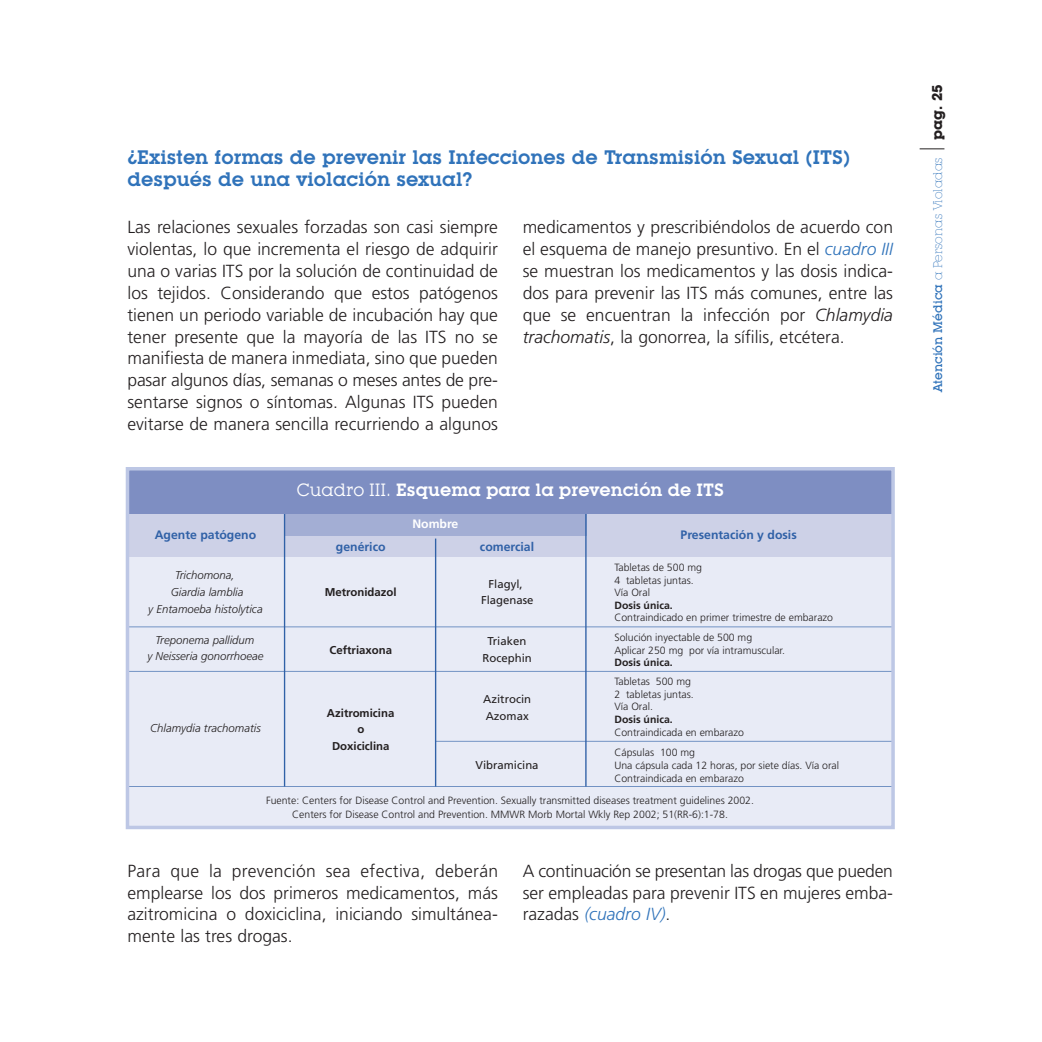
<style>
.page{position:relative;width:1042px;height:1042px;background:#fff}
.page>*{position:absolute;margin:0;border:0;box-sizing:border-box;transform-origin:0 0}
.t1{font:600 19.25px/21.9px "Lubalin Graph IT Cby BT";color:#3073ba}
.t2{font:300 17.5px/21.9px "Frutiger";color:#231f20;text-align:justify}
.t3{font:600 17.5px "Lubalin Graph IT Cby BT";color:#fff}
.t4{font:700 14px "Lubalin Graph IT Cby BT";color:#231f20}
.t5{font:700 12.25px "Frutiger";color:#3061a7}
.t6{font:300 12.25px "Lubalin Graph IT Cby BT Xtra";color:#3073ba}
.t7{font:700 12.25px "Frutiger";color:#fff}
.t8{font:italic 300 11.38px/16.6px "Frutiger";color:#231f20;text-align:center}
.t9{font:11.38px/16.6px "Frutiger";color:#231f20;text-align:center}
.t10{font:700 11.38px "Frutiger";color:#231f20}
.t11{font:300 10.5px/12.6px "Frutiger";color:#231f20}
.t12{font:700 10.5px "Frutiger";color:#231f20}
.s1{font-style:italic;color:#3073ba}
.s2{font-style:italic}
.s3{font-weight:400}
.s4{font-family:"Lubalin Graph IT Cby BT";font-weight:500}
</style>
<div class="page">
<svg style="left:919px;top:149px;width:25px;height:1px"></svg>
<div style="left:127px;top:469px;width:766px;height:358px;background:#e8ebf6"></div>
<hr style="left:127px;top:626px;width:766px;height:1px;background:#3061a7">
<hr style="left:127px;top:786px;width:766px;height:1px;background:#3061a7">
<hr style="left:127px;top:671px;width:766px;height:1px;background:#3061a7">
<hr style="left:435px;top:741px;width:458px;height:1px;background:#3061a7">
<div style="left:127px;top:511px;width:766px;height:46px;background:#cdd1e7"></div>
<div style="left:284px;top:511px;width:302px;height:24px;background:#a3aed4"></div>
<hr style="left:284px;top:506px;width:1px;height:280px;background:#3061a7">
<hr style="left:585px;top:506px;width:1px;height:280px;background:#3061a7">
<hr style="left:435px;top:538px;width:1px;height:248px;background:#3061a7">
<div style="left:127px;top:469px;width:766px;height:45px;background:#7e8ec2"></div>
<div style="left:126px;top:467px;width:769px;height:362px;border:4px solid #bdc7e5"></div>
<p class="t1" style="left:127px;top:148px;width:724px">¿Existen formas de prevenir las Infecciones de Transmisión Sexual (ITS) después de una violación sexual?</p>
<p class="t2" style="left:127px;top:217px;width:372px">Las relaciones sexuales forzadas son casi siempre violentas, lo que incrementa el riesgo de adquirir una o varias ITS por la solución de continuidad de los tejidos. Considerando que estos patógenos tienen un periodo variable de incubación hay que tener presente que la mayoría de las ITS no se manifiesta de manera inmediata, sino que pueden pasar algunos días, semanas o meses antes de pre&shy;sentarse signos o síntomas. Algunas ITS pueden evitarse de manera sencilla recurriendo a algunos</p>
<p class="t2" style="left:523px;top:217px;width:372px">medicamentos y prescribiéndolos de acuerdo con el esquema de manejo presuntivo. En el <span class="s1">cuadro III </span>se muestran los medicamentos y las dosis indica&shy;dos para prevenir las ITS más comunes, entre las que se encuentran la infección por <span class="s2">Chlamydia trachomatis</span>, la gonorrea, la sífilis, etcétera.</p>
<p class="t3" style="left:297px;top:483px;width:428px"><span class="s3">Cuadro III.</span> Esquema para la prevención de ITS</p>
<p class="t5" style="left:155px;top:530px;width:103px">A ente patógeno</p>
<p class="t8" style="left:156px;top:568px;width:108px">richomona,<br>Giardia lamblia<br>Entamoeba histolytica</p>
<p class="t8" style="left:156px;top:632px;width:110px">reponema pallidum<br>Neisseria gonorrhoeae</p>
<p class="t8" style="left:150px;top:720px;width:112px">Chlamydia trachomatis</p>
<p class="t7" style="left:421px;top:518px;width:39px">om re</p>
<p class="t5" style="left:343px;top:542px;width:44px">en rico</p>
<p class="t5" style="left:480px;top:542px;width:56px">comercial</p>
<p class="t10" style="left:325px;top:587px;width:73px">Metronidazol</p>
<p class="t10" style="left:329px;top:645px;width:64px">Ceftriaxona</p>
<p class="t10" style="left:327px;top:708px;width:69px">Azitromicina</p>
<p class="t10" style="left:332px;top:741px;width:59px">Doxiciclina</p>
<p class="t9" style="left:481px;top:576px;width:54px">Flagyl,<br>Flagenase</p>
<p class="t9" style="left:482px;top:634px;width:51px">riaken<br>Rocephin</p>
<p class="t9" style="left:483px;top:692px;width:50px;text-align:left">Azitrocin<br>Azomax</p>
<p class="t9" style="left:483px;top:757px;width:57px">ibramicina</p>
<p class="t5" style="left:687px;top:530px;width:53px">re entaci</p>
<p class="t5" style="left:767px;top:530px;width:16px">do</p>
<p class="t11" style="left:618px;top:562px;width:85px">abletas de 500 mg</p>
<p class="t11" style="left:626px;top:574px;width:69px">tabletas juntas.</p>
<p class="t11" style="left:614px;top:587px;width:37px">Vía Oral</p>
<p class="t12" style="left:614px;top:601px;width:15px">Do</p>
<p class="t12" style="left:650px;top:601px;width:21px">nica</p>
<p class="t11" style="left:614px;top:609px;width:210px;line-height:19.6px">Contraindi ado en primer trimestre de embara<br>Solu</p>
<p class="t11" style="left:621px;top:632px;width:160px;text-indent:34px">inye table de 500 mg<br>pli ar 250 mg por vía intramus ula</p>
<p class="t12" style="left:614px;top:658px;width:15px">Do</p>
<p class="t12" style="left:650px;top:658px;width:21px">nica</p>
<p class="t11" style="left:618px;top:676px;width:74px">abletas 500 mg</p>
<p class="t11" style="left:626px;top:688px;width:69px">tabletas juntas.</p>
<p class="t11" style="left:614px;top:701px;width:40px">Vía Oral.</p>
<p class="t12" style="left:614px;top:715px;width:15px">Do</p>
<p class="t12" style="left:650px;top:715px;width:21px">nica</p>
<p class="t11" style="left:627px;top:722px;width:108px;line-height:20.8px;text-indent:-12px">Contraindi ada en embara psulas 100 mg</p>
<p class="t11" style="left:614px;top:760px;width:226px;text-indent:7px">na psula ada 12 oras por siete días. Vía oral<br>Contraindi ada en embara</p>
<p class="t11" style="left:266px;top:794px;width:489px;line-height:14px;text-align:center">Fuente: Centers for Disease Control and Prevention. Sexually transmitted diseases treatment guidelines 2002.<br>Centers for Disease Control and Prevention. MMWR Morb Mortal Wkly Rep 2002; 51(RR-6):1-78.</p>
<p class="t2" style="left:127px;top:861px;width:372px">Para que la prevención sea efectiva, deberán emplearse los dos primeros medicamentos, más azitromicina o doxiciclina, iniciando simultánea&shy;mente las tres drogas.</p>
<p class="t2" style="left:523px;top:861px;width:372px">A continuación se presentan las drogas que pueden ser empleadas para prevenir ITS en mujeres emba&shy;razadas <span class="s1">(cuadro IV)</span>.</p>
<p class="t4" style="left:932px;top:140px;width:57px;rotate:-90deg">pag. 25</p>
<p class="t6" style="left:933px;top:392px;width:236px;rotate:-90deg"><span class="s4">Atención Médica</span> a Personas Violadas</p>
</div>
